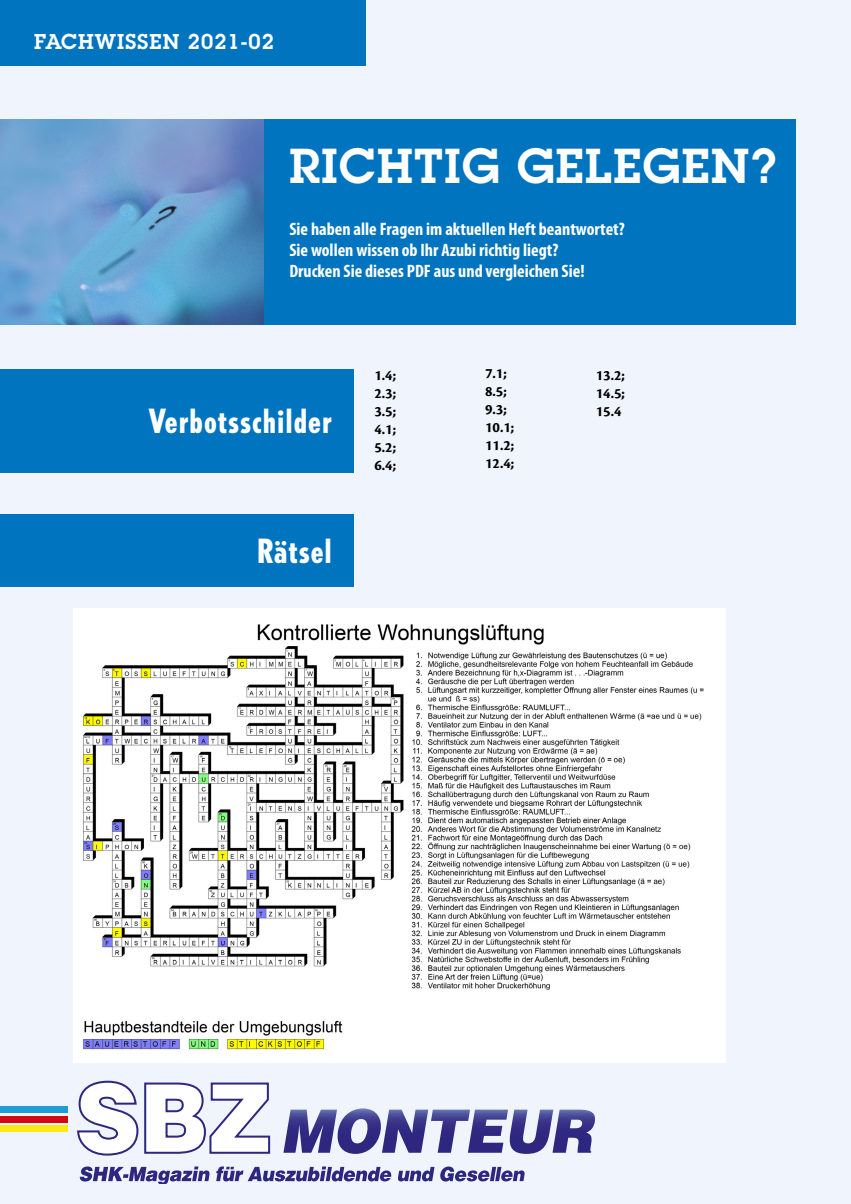
<style>
.page{position:relative;width:851px;height:1204px;background:#fff}
.page>*{position:absolute;margin:0;border:0;box-sizing:border-box;transform-origin:0 0}
.t1{font:600 48px "Lubalin Graph Std";letter-spacing:.03em;color:#fff}
.t2{font:800 condensed 33px "Tempo Std";letter-spacing:.03em;color:#fff}
.t3{font:600 21px "Lubalin Graph Std";letter-spacing:.05em;color:#fff}
.t4{font:700 condensed 18px/21px "Myriad Pro";color:#fff}
.t5{font:700 15px/18px "Cronos Pro";color:#000;text-align:justify}
</style>
<div class="page">
<div style="left:0;top:0;width:850px;height:1203px;background:#f0f4fc"></div>
<div style="left:0;top:119px;width:795px;height:206px;background:#0074be"></div>
<img style="left:0;top:119px;width:264px;height:206px">
<div style="left:0;top:0;width:366px;height:66px;background:#0074be"></div>
<svg style="left:77px;top:1080px;width:194px;height:76px"></svg>
<svg style="left:79px;top:1166px;width:131px;height:17px"></svg>
<svg style="left:216px;top:1166px;width:309px;height:15px"></svg>
<div style="left:0;top:1116px;width:67px;height:6px;background:#d30914"></div>
<div style="left:0;top:1125px;width:67px;height:6px;background:#fdeb15"></div>
<div style="left:0;top:1106px;width:67px;height:6px;background:#1f9bd7"></div>
<svg style="left:283px;top:1108px;width:312px;height:45px"></svg>
<div style="left:0;top:369px;width:353px;height:103px;background:#0074be"></div>
<div style="left:0;top:514px;width:353px;height:73px;background:#0074be"></div>
<div style="left:74px;top:608px;width:652px;height:454px;background:#fff"></div>
<img style="left:83px;top:624px;width:621px;height:426px">
<p class="t3" style="left:34px;top:28px;width:241px">FACHWISSEN 2021-02</p>
<h1 class="t1" style="left:289px;top:135px;width:489px">RICHTIG GELEGEN?</h1>
<p class="t4" style="left:289px;top:218px;width:337px">Sie haben alle Fragen im aktuellen Heft beantwortet?<br>Sie wollen wissen ob Ihr Azubi richtig liegt?<br>Drucken Sie dieses PDF aus und vergleichen Sie!</p>
<h2 class="t2" style="left:150px;top:400px;width:183px">Verbotsschilder</h2>
<h2 class="t2" style="left:257px;top:530px;width:76px">Rätsel</h2>
<p class="t5" style="left:374px;top:366px;width:23px">1.4; 2.3; 3.5; 4.1; 5.2; 6.4;</p>
<p class="t5" style="left:485px;top:364px;width:31px;text-align:left">7.1;<br>8.5;<br>9.3;<br>10.1;<br>11.2;<br>12.4;</p>
<p class="t5" style="left:595px;top:366px;width:31px">13.2; 14.5; 15.4</p>
</div>
